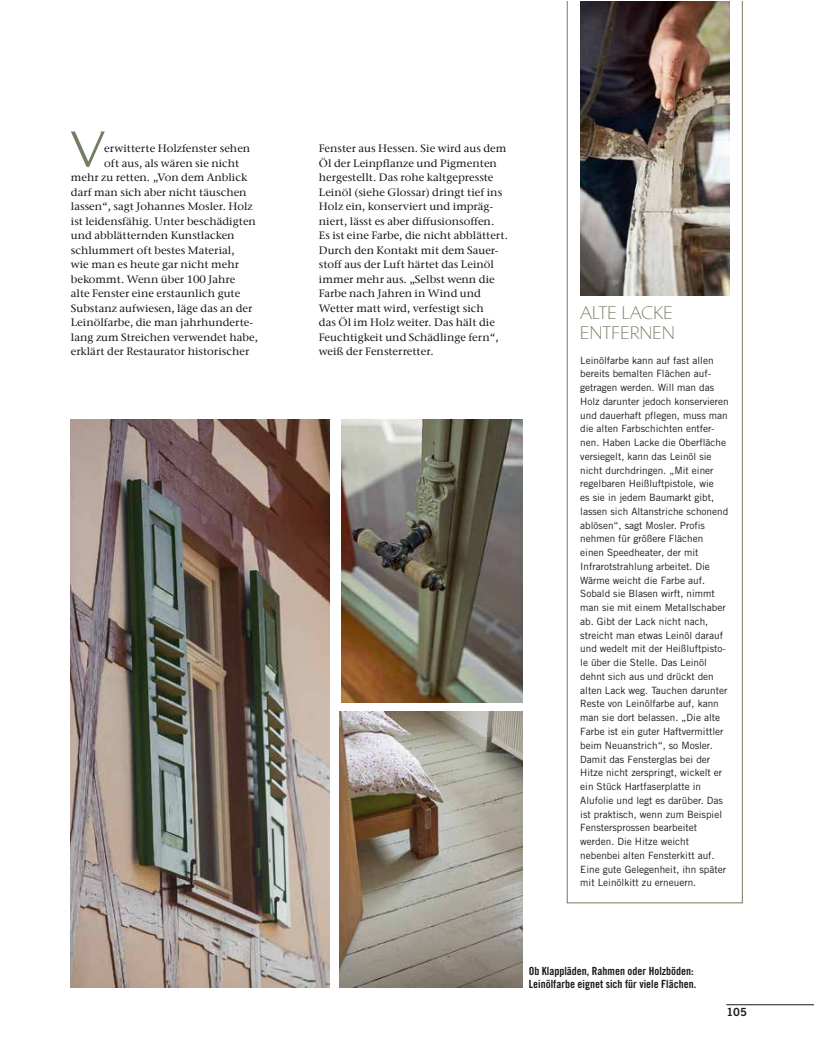
<style>
.page{position:relative;width:815px;height:1053px;background:#fff}
.page>*{position:absolute;margin:0;border:0;box-sizing:border-box;transform-origin:0 0}
.t1{font:48.5px "Brewery Pro";color:#747e61;scale:1.05 1}
.t2{font:300 17.5px/20px "Brewery Pro";letter-spacing:.01em;color:#747e61}
.t3{font:11.25px/12.5px "Trade Gothic LT Pro Bd Cn 20";color:#1a171c}
.t4{font:11.25px "Trade Gothic LT Pro Bd 2";color:#1a171c}
.t5{font:500 10.75px/14.5px "ITC Stone Serif Com";color:#1a171c;scale:1.05 1}
.t6{font:10px/13.8px "Trade Gothic LT Pro";color:#1a171c}
</style>
<div class="page">
<hr style="left:726px;top:1004px;width:88px;height:1px;background:#1a171c">
<svg style="left:567px;top:1px;width:176px;height:902px"></svg>
<img style="left:71px;top:419px;width:259px;height:568px">
<img style="left:341px;top:419px;width:182px;height:283px">
<img style="left:340px;top:711px;width:183px;height:276px">
<img style="left:580px;top:1px;width:149px;height:294px">
<h1 class="t1" style="left:71px;top:121px;width:33px">V</h1>
<p class="t5" style="left:104px;top:141px;width:141px">erwitterte Holzfenster sehen</p>
<p class="t5" style="left:104px;top:156px;width:130px">oft aus, als wären sie nicht</p>
<p class="t5" style="left:71px;top:170px;width:170px">mehr zu retten. „Von dem Anblick</p>
<p class="t5" style="left:71px;top:185px;width:169px">darf man sich aber nicht täuschen</p>
<p class="t5" style="left:71px;top:199px;width:175px">lassen“, sagt Johannes Mosler. Holz</p>
<p class="t5" style="left:71px;top:214px;width:178px">ist leidensfähig. Unter beschädigten</p>
<p class="t5" style="left:71px;top:228px;width:157px">und abblätternden Kunstlacken</p>
<p class="t5" style="left:71px;top:243px;width:157px">schlummert oft bestes Material,</p>
<p class="t5" style="left:71px;top:257px;width:162px">wie man es heute gar nicht mehr</p>
<p class="t5" style="left:71px;top:272px;width:158px">bekommt. Wenn über 100 Jahre</p>
<p class="t5" style="left:71px;top:286px;width:163px">alte Fenster eine erstaunlich gute</p>
<p class="t5" style="left:71px;top:301px;width:175px">Substanz aufwiesen, läge das an der</p>
<p class="t5" style="left:71px;top:315px;width:175px">Leinölfarbe, die man jahrhunderte-</p>
<p class="t5" style="left:71px;top:330px;width:180px">lang zum Streichen verwendet habe,</p>
<p class="t5" style="left:71px;top:344px;width:171px">erklärt der Restaurator historischer</p>
<p class="t5" style="left:319px;top:141px;width:182px">Fenster aus Hessen. Sie wird aus dem Öl der Leinpflanze und Pigmenten hergestellt. Das rohe kaltgepresste Leinöl (siehe Glossar) dringt tief ins Holz ein, konserviert und impräg&shy;niert, lässt es aber diffusionsoffen.<br>Es ist eine Farbe, die nicht abblättert.<br>Durch den Kontakt mit dem Sauer&shy;stoff aus der Luft härtet das Leinöl immer mehr aus. „Selbst wenn die Farbe nach Jahren in Wind und Wetter matt wird, verfestigt sich<br>das Öl im Holz weiter. Das hält die Feuchtigkeit und Schädlinge fern“, weiß der Fensterretter.</p>
<h2 class="t2" style="left:580px;top:303px;width:96px">ALTE LACKE<br>ENTFERNEN</h2>
<p class="t6" style="left:580px;top:353px;width:150px">Leinölfarbe kann auf fast allen bereits bemalten Flächen auf&shy;getragen werden. Will man das<br>Holz darunter jedoch konservieren und dauerhaft pflegen, muss man die alten Farbschichten entfer&shy;nen. Haben Lacke die Oberfläche versiegelt, kann das Leinöl sie nicht durchdringen. „Mit einer regelbaren Heißluftpistole, wie<br>es sie in jedem Baumarkt gibt, lassen sich Altanstriche schonend ablösen“, sagt Mosler. Profis nehmen für größere Flächen einen Speedheater, der mit<br>Infrarotstrahlung arbeitet. Die<br>Wärme weicht die Farbe auf.<br>Sobald sie Blasen wirft, nimmt man sie mit einem Metallschaber ab. Gibt der Lack nicht nach, streicht man etwas Leinöl darauf und wedelt mit der Heißluftpisto&shy;le über die Stelle. Das Leinöl dehnt sich aus und drückt den alten Lack weg. Tauchen darunter<br>Reste von Leinölfarbe auf, kann man sie dort belassen. „Die alte<br>Farbe ist ein guter Haftvermittler beim Neuanstrich“, so Mosler.<br>Damit das Fensterglas bei der<br>Hitze nicht zerspringt, wickelt er ein Stück Hartfaserplatte in<br>Alufolie und legt es darüber. Das ist praktisch, wenn zum Beispiel<br>Fenstersprossen bearbeitet werden. Die Hitze weicht nebenbei alten Fensterkitt auf.<br>Eine gute Gelegenheit, ihn später mit Leinölkitt zu erneuern.</p>
<p class="t3" style="left:529px;top:964px;width:169px">Ob Klappläden, Rahmen oder Holzböden:<br>Leinölfarbe eignet sich für viele Flächen.</p>
<p class="t4" style="left:726px;top:1004px;width:22px">105</p>
</div>
